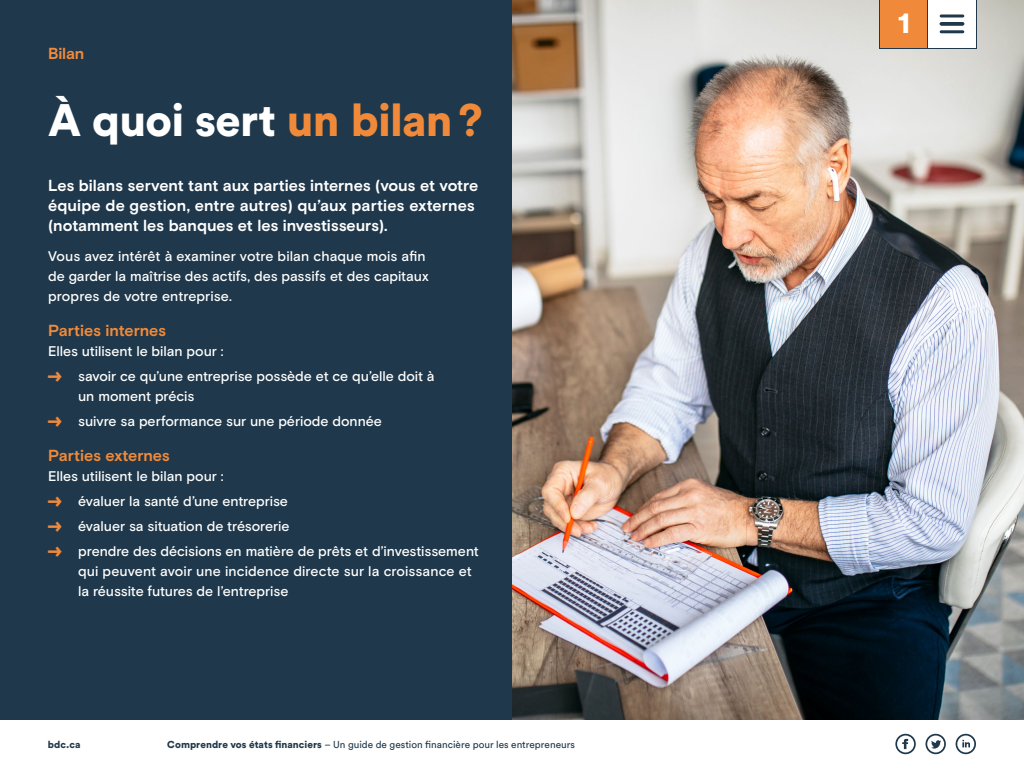
<style>
.page{position:relative;width:1024px;height:768px;background:#fff}
.page>*{position:absolute;margin:0;border:0;box-sizing:border-box;transform-origin:0 0}
.t1{font:900 45px "Circular Std";letter-spacing:-.015em;color:#fff}
.t2{font:900 30px "Circular Std";color:#fff}
.t3{font:700 16px/20px "Basis Grotesque";letter-spacing:-.005em;color:#fff}
.t4{font:700 16px "Basis Grotesque";letter-spacing:-.005em;color:#f08a3a}
.t5{font:500 14px/25px "Basis Grotesque";letter-spacing:-.005em;color:#fff}
.t6{font:10px "Circular Std";color:#1f384b}
.t7{font:900 10px "Circular Std";color:#1f384b}
.s1{color:#f08a3a}
.s2{font-family:"Basis BDC Extra Glyphs";font-weight:900;font-size:20px;color:#f08a3a}
.s3{font-weight:900}
</style>
<div class="page">
<img style="left:512px;top:0;width:512px;height:720px">
<div style="left:0;top:0;width:512px;height:768px;background:#1f384b"></div>
<svg style="left:878px;top:0;width:100px;height:50px"></svg>
<svg style="left:941px;top:14px;width:22px;height:4px"></svg>
<hr style="left:941px;top:30px;width:22px;height:3px;background:#1f384b">
<hr style="left:941px;top:22px;width:22px;height:3px;background:#1f384b">
<div style="left:0;top:720px;width:1024px;height:48px;background:#fff"></div>
<svg style="left:895px;top:734px;width:21px;height:20px"></svg>
<svg style="left:956px;top:734px;width:20px;height:20px"></svg>
<svg style="left:925px;top:734px;width:21px;height:20px"></svg>
<p class="t4" style="left:48px;top:44px;width:38px">Bilan</p>
<h1 class="t1" style="left:48px;top:91px;width:436px">À quoi sert <span class="s1">un bilan?</span></h1>
<p class="t3" style="left:48px;top:176px;width:432px">Les bilans servent tant aux parties internes (vous et votre équipe de gestion, entre autres) qu’aux parties externes (notamment les banques et les investisseurs).</p>
<p class="t5" style="left:48px;top:246px;width:382px;line-height:20px">Vous avez intérêt à examiner votre bilan chaque mois afin de garder la maîtrise des actifs, des passifs et des capitaux propres de votre entreprise.</p>
<p class="t4" style="left:48px;top:321px;width:120px">Parties internes</p>
<p class="t5" style="left:48px;top:339px;width:388px">Elles utilisent le bilan pour :<br><span class="s2">&gt;</span> savoir ce qu’une entreprise possède et ce qu’elle doit à</p>
<p class="t5" style="left:48px;top:384px;width:335px;text-indent:30px">un moment précis<br><span class="s2">&gt;</span> suivre sa performance sur une période donnée</p>
<p class="t4" style="left:48px;top:446px;width:123px">Parties externes</p>
<p class="t5" style="left:48px;top:464px;width:432px">Elles utilisent le bilan pour :<br><span class="s2">&gt;</span> évaluer la santé d’une entreprise<br><span class="s2">&gt;</span> évaluer sa situation de trésorerie<br><span class="s2">&gt;</span> prendre des décisions en matière de prêts et d’investissement</p>
<p class="t5" style="left:78px;top:561px;width:395px;line-height:20px">qui peuvent avoir une incidence directe sur la croissance et la réussite futures de l’entreprise</p>
<p class="t7" style="left:48px;top:738px;width:34px">bdc.ca</p>
<p class="t6" style="left:167px;top:738px;width:409px"><span class="s3">Comprendre vos états financiers</span> – Un guide de gestion financière pour les entrepreneurs</p>
<h2 class="t2" style="left:898px;top:3px;width:14px">1</h2>
</div>
